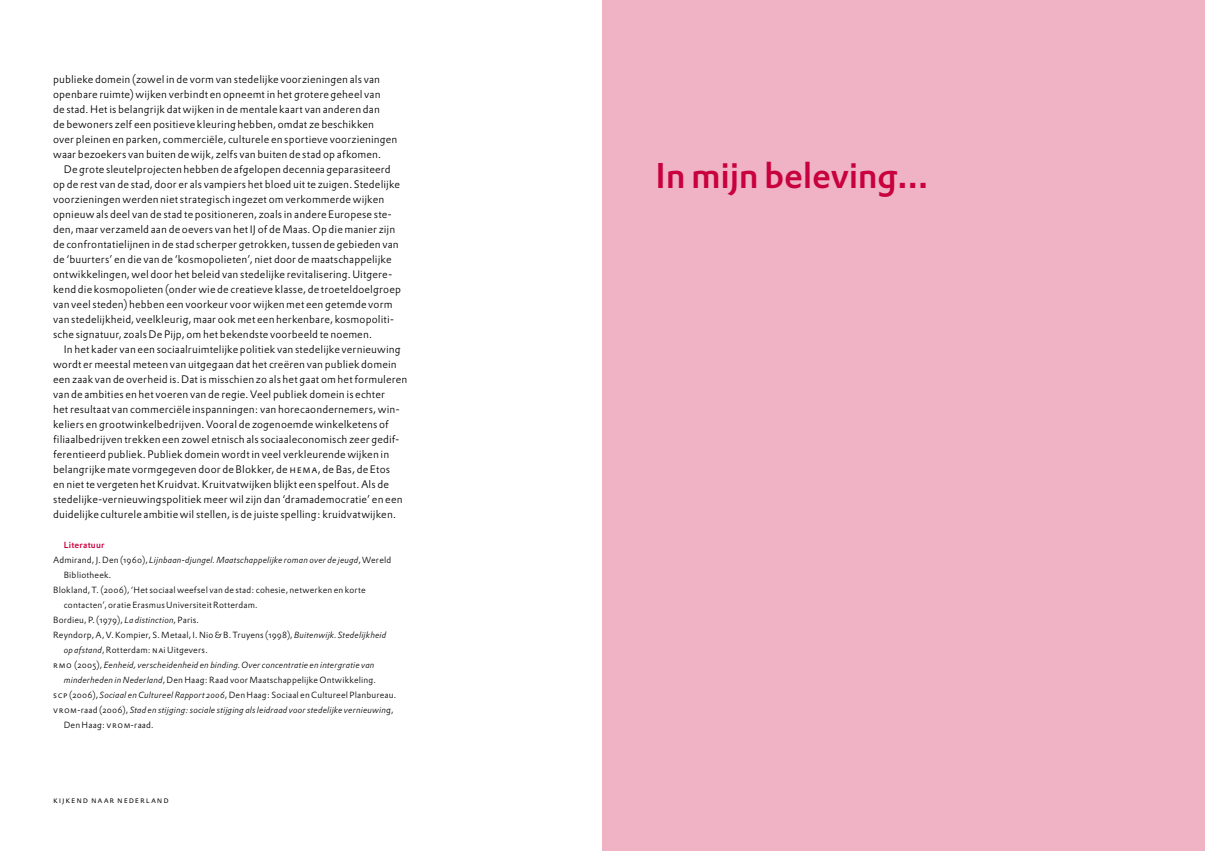
<style>
.page{position:relative;width:1205px;height:851px;background:#fff}
.page>*{position:absolute;margin:0;border:0;box-sizing:border-box;transform-origin:0 0}
.t1{font:35px "DTL Prokyon TPRO Medium Regula";letter-spacing:-.01em;color:#c8003d}
.t2{font:10.62px/15px "DTL Prokyon TPRO Light";letter-spacing:.01em;color:#000}
.t3{font:8.75px/15px "DTL Prokyon TPRO Light";letter-spacing:.02em;color:#000}
.t4{font:italic 8.75px "DTL Prokyon ST Light";letter-spacing:.01em;color:#000}
.t5{font:8.75px "DTL Prokyon TPRO Medium Regula";letter-spacing:.02em;color:#c8003d}
.s1{font-family:"DTL Prokyon TPRO Light";font-style:normal}
.s2{font-family:"DTL Prokyon ST Light";font-style:italic}
</style>
<div class="page">
<div style="left:602px;top:0;width:603px;height:850px;background:#efb3c5"></div>
<p class="t2" style="left:53px;top:71px;width:346px">publieke domein (zowel in de vorm van stedelijke voorzieningen als van openbare ruimte) wijken verbindt en opneemt in het grotere geheel van<br>de stad. Het is belangrijk dat wijken in de mentale kaart van anderen dan<br>de bewoners zelf een positieve kleuring hebben, omdat ze beschikken over pleinen en parken, commerciële, culturele en sportieve voorzieningen waar bezoekers van buiten de wijk, zelfs van buiten de stad op afkomen.</p>
<p class="t2" style="left:53px;top:161px;width:349px;text-indent:11px">De grote sleutelprojecten hebben de afgelopen decennia geparasiteerd op de rest van de stad, door er als vampiers het bloed uit te zuigen. Stedelijke voorzieningen werden niet strategisch ingezet om verkommerde wijken opnieuw als deel van de stad te positioneren, zoals in andere Europese ste&shy;den, maar verzameld aan de oevers van het IJ of de Maas. Op die manier zijn de confrontatielijnen in de stad scherper getrokken, tussen de gebieden van de ‘buurters’ en die van de ‘kosmopolieten’, niet door de maatschappelijke ontwikkelingen, wel door het beleid van stedelijke revitalisering. Uitgere&shy;kend die kosmopolieten (onder wie de creatieve klasse, de troeteldoelgroep van veel steden) hebben een voorkeur voor wijken met een getemde vorm van stedelijkheid, veelkleurig, maar ook met een herkenbare, kosmopoliti&shy;sche signatuur, zoals De Pijp, om het bekendste voorbeeld te noemen.</p>
<p class="t2" style="left:53px;top:341px;width:356px;text-indent:11px">In het kader van een sociaalruimtelijke politiek van stedelijke vernieuwing wordt er meestal meteen van uitgegaan dat het creëren van publiek domein een zaak van de overheid is. Dat is misschien zo als het gaat om het formuleren van de ambities en het voeren van de regie. Veel publiek domein is echter<br>het resultaat van commerciële inspanningen: van horecaondernemers, win&shy;keliers en grootwinkelbedrijven. Vooral de zogenoemde winkelketens of filiaal- bedrijven trekken een zowel etnisch als sociaaleconomisch zeer gedif&shy;feren-tieerd publiek. Publiek domein wordt in veel verkleurende wijken in belangrijke mate vormgegeven door de Blokker, de HEMA</p>
<p class="t2" style="left:53px;top:461px;width:351px;text-indent:265px">, de Bas, de Etos en niet te vergeten het Kruidvat. Kruitvatwijken blijkt een spelfout. Als de stedelijke-vernieuwingspolitiek meer wil zijn dan ‘dramademocratie’ en een duidelijke culturele ambitie wil stellen, is de juiste spelling: kruidvatwijken.</p>
<p class="t5" style="left:64px;top:539px;width:42px">Literatuur</p>
<p class="t4" style="left:53px;top:554px;width:340px"><span class="s1">Admirand, J. Den (1960),</span> Lijnbaan-djungel. Maatschappelijke roman over de jeugd<span class="s1">, Wereld</span></p>
<p class="t3" style="left:64px;top:567px;width:49px">Bibliotheek.</p>
<p class="t3" style="left:53px;top:582px;width:314px">Blokland, T. (2006), ‘Het sociaal weefsel van de stad: cohesie, netwerken en korte</p>
<p class="t3" style="left:64px;top:597px;width:195px">contacten’, oratie Erasmus Universiteit Rotterdam.</p>
<p class="t3" style="left:53px;top:612px;width:147px">Bordieu, P. (1979), <span class="s2">La distinction</span>, Paris.</p>
<p class="t3" style="left:53px;top:627px;width:335px">Reyndorp, A, V. Kompier, S. Metaal, I. Nio &amp; B. Truyens (1998), <span class="s2">Buitenwijk. Stedelijkheid</span></p>
<p class="t3" style="left:64px;top:642px;width:145px"><span class="s2">op afstand</span>, Rotterdam: NA i Uitgevers.</p>
<p class="t4" style="left:53px;top:659px;width:323px"><span class="s1">rmo (2005),</span> Eenheid, verscheidenheid en binding. Over concentratie en intergratie van</p>
<p class="t3" style="left:53px;top:672px;width:344px;text-indent:11px"><span class="s2">minderheden in Nederland</span>, Den Haag: Raad voor Maatschappelijke Ontwikkeling.<br>scp (2006), <span class="s2">Sociaal en Cultureel Rapport 2006</span>, Den Haag: Sociaal en Cultureel Planbureau.</p>
<p class="t4" style="left:53px;top:704px;width:342px"><span class="s1">vro m-raad (2006),</span> Stad en stijging: sociale stijging als leidraad voor stedelijke vernieuwin<span class="s1">g,</span></p>
<p class="t3" style="left:64px;top:717px;width:91px">Den Haag: vro m-raad.</p>
<p class="t3" style="left:53px;top:792px;width:116px">kijkend naar nederland</p>
<h1 class="t1" style="left:656px;top:152px;width:274px">In mijn beleving...</h1>
</div>
